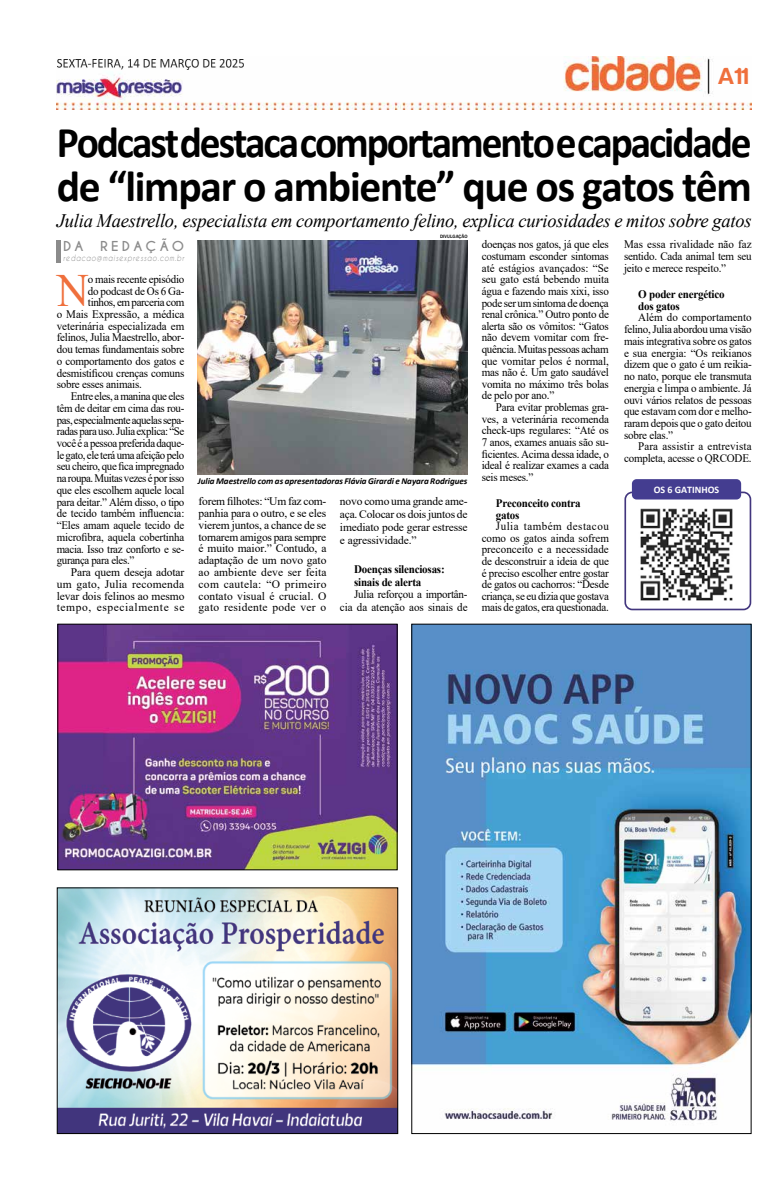
<style>
.page{position:relative;width:780px;height:1191px;background:#fff}
.page>*{position:absolute;margin:0;border:0;box-sizing:border-box;transform-origin:0 0}
.t1{font:46.2px "Times New Roman";color:#ef6f3c;scale:.96 1}
.t2{font:700 44px/44px "Calibri";letter-spacing:-.05em;color:#000;scale:.94 1}
.t3{font:24px "Harabara";color:#ef6f3c}
.t4{font:italic 19px "Times New Roman";letter-spacing:-.01em;color:#000}
.t5{font:700 12.9px "Caviar Dreams";letter-spacing:.24em;color:#8b8b8b;scale:1.04 1}
.t6{font:11.5px/11.6px "Times New Roman";letter-spacing:-.02em;color:#000;text-align:justify;scale:.96 1}
.t7{font:11.5px/11.8px "Times New Roman";letter-spacing:-.02em;color:#000;text-align:justify}
.t8{font:11.5px "Times New Roman";letter-spacing:-.02em;color:#000;scale:.95 1}
.t9{font:700 11.5px/11.7px "Times New Roman";letter-spacing:-.02em;color:#000;scale:.96 1}
.t10{font:11.5px "Times New Roman";letter-spacing:-.04em;color:#000;scale:.95 1}
.t11{font:11.5px/11.7px "Times New Roman";letter-spacing:.01em;color:#000;text-align:right;scale:.96 1}
.t12{font:11.5px "Times New Roman";color:#000;scale:.96 1}
.t13{font:11.5px "Times New Roman";letter-spacing:.02em;color:#000}
.t14{font:11.5px "Times New Roman";letter-spacing:.05em;color:#000}
.t15{font:700 10px "Calibri";color:#fff}
.t16{font:italic 700 9px "Calibri";letter-spacing:-.005em;color:#000}
.t17{font:italic 8.3px "Caviar Dreams";letter-spacing:.11em;color:#8b8b8b;scale:.83 1}
.t18{font:500 4.9px "Franklin Gothic";color:#000}
</style>
<div class="page">
<img style="left:57px;top:57px;width:694px;height:53px">
<img style="left:57px;top:59px;width:186px;height:10px">
<img style="left:198px;top:240px;width:269px;height:234px">
<img style="left:59px;top:625px;width:336px;height:243px">
<div style="left:57px;top:623px;width:340px;height:247px;border:1px solid #000"></div>
<img style="left:59px;top:889px;width:337px;height:243px">
<div style="left:57px;top:887px;width:341px;height:247px;border:1px solid #000"></div>
<img style="left:413px;top:625px;width:336px;height:496px">
<hr style="left:57px;top:240px;width:4px;height:23px;background:#8b8b8b">
<div style="left:624px;top:491px;width:127px;height:119px;border:2px solid #42367e;border-radius:7px"></div>
<div style="left:632px;top:479px;width:109px;height:20px;background:#443d90;border-radius:5px"></div>
<img style="left:640px;top:508px;width:93px;height:93px">
<h3 class="t3" style="left:718px;top:63px;width:32px">A11</h3>
<h2 class="t2" style="left:57px;top:119px;width:741px">Podcast destaca comportamento e capacidade de “limpar o ambiente” que os gatos têm</h2>
<h3 class="t4" style="left:57px;top:207px;width:696px">Julia Maestrello, especialista em comportamento felino, explica curiosidades e mitos sobre gatos</h3>
<p class="t5" style="left:63px;top:238px;width:21px">DA</p>
<p class="t5" style="left:100px;top:238px;width:82px">REDAÇÃO</p>
<p class="t17" style="left:63px;top:253px;width:147px">redacao@maisexpressao.com.br</p>
<h1 class="t1" style="left:57px;top:258px;width:35px">N</h1>
<p class="t6" style="left:88px;top:273px;width:102px">o mais recente episódio</p>
<p class="t6" style="left:88px;top:284px;width:102px">do podcast de Os 6 Ga-</p>
<p class="t6" style="left:88px;top:296px;width:102px">tinhos, em parceria com</p>
<p class="t6" style="left:57px;top:308px;width:134px">o Mais Expressão, a médica</p>
<p class="t12" style="left:57px;top:317px;width:134px">veterinária especializada em</p>
<p class="t6" style="left:57px;top:331px;width:134px">felinos, Julia Maestrello, abor-</p>
<p class="t6" style="left:57px;top:343px;width:134px">dou temas fundamentais sobre</p>
<p class="t6" style="left:57px;top:355px;width:134px">o comportamento dos gatos e</p>
<p class="t6" style="left:57px;top:366px;width:134px">desmistificou crenças comuns</p>
<p class="t6" style="left:57px;top:378px;width:90px">sobre esses animais.</p>
<p class="t8" style="left:71px;top:388px;width:121px">Entre eles, a manina que eles</p>
<p class="t8" style="left:57px;top:400px;width:136px">têm de deitar em cima das rou-</p>
<p class="t10" style="left:57px;top:411px;width:136px">pas, especialmente aquelas sepa-</p>
<p class="t8" style="left:57px;top:423px;width:136px">radas para uso. Julia explica: “Se</p>
<p class="t8" style="left:57px;top:435px;width:136px">você é a pessoa preferida daque-</p>
<p class="t8" style="left:57px;top:447px;width:136px">le gato, ele terá uma afeição pelo</p>
<p class="t8" style="left:57px;top:458px;width:136px">seu cheiro, que fica impregnado</p>
<p class="t10" style="left:57px;top:470px;width:136px">na roupa. Muitas vezes é por isso</p>
<p class="t8" style="left:57px;top:482px;width:136px">que eles escolhem aquele local</p>
<p class="t8" style="left:57px;top:494px;width:136px">para deitar.” Além disso, o tipo</p>
<p class="t8" style="left:57px;top:505px;width:136px">de tecido também influencia:</p>
<p class="t8" style="left:57px;top:517px;width:136px">“Eles amam aquele tecido de</p>
<p class="t8" style="left:57px;top:529px;width:136px">microfibra, aquela cobertinha</p>
<p class="t8" style="left:57px;top:541px;width:136px">macia. Isso traz conforto e se-</p>
<p class="t8" style="left:57px;top:552px;width:83px">gurança para eles.”</p>
<p class="t7" style="left:71px;top:566px;width:115px">Para quem deseja adotar</p>
<p class="t13" style="left:57px;top:576px;width:129px">um gato, Julia recomenda</p>
<p class="t7" style="left:57px;top:589px;width:129px">levar dois felinos ao mesmo</p>
<p class="t14" style="left:57px;top:599px;width:129px">tempo, especialmente se</p>
<p class="t18" style="left:440px;top:233px;width:29px">DIVULGAÇÃO</p>
<p class="t16" style="left:198px;top:474px;width:271px">Julia Maestrello com as apresentadoras Flávia Girardi e Nayara Rodrigues</p>
<p class="t7" style="left:198px;top:495px;width:129px">forem filhotes: “Um faz com&shy;panhia para o outro, e se eles vierem juntos, a chance de se tornarem amigos para sempre é muito maior.” Contudo, a adaptação de um novo gato ao ambiente deve ser feita com cautela: “O primeiro contato visual é crucial. O gato residente pode ver o</p>
<p class="t7" style="left:340px;top:494px;width:129px;line-height:12.9px">novo como uma grande ame&shy;aça. Colocar os dois juntos de imediato pode gerar estresse e agressividade.”</p>
<p class="t9" style="left:354px;top:562px;width:96px;line-height:12.9px">Doenças silenciosas: sinais de alerta</p>
<p class="t6" style="left:340px;top:588px;width:134px;line-height:12.9px;text-align:right">Julia reforçou a importân&shy;cia da atenção aos sinais de</p>
<p class="t6" style="left:481px;top:238px;width:134px">doenças nos gatos, já que eles costumam esconder sintomas até estágios avançados: “Se seu gato está bebendo muita água e fazendo mais xixi, isso pode ser um sintoma de doença renal crônica.” Outro ponto de alerta são os vômitos: “Gatos não devem vomitar com fre&shy;quência. Muitas pessoas acham que vomitar pelos é normal, mas não é. Um gato saudável vomita no máximo três bolas de pelo por ano.”</p>
<p class="t6" style="left:481px;top:401px;width:134px;text-indent:14px">Para evitar problemas gra&shy;ves, a veterinária recomenda check-ups regulares: “Até os 7 anos, exames anuais são su&shy;ficientes. Acima dessa idade, o ideal é realizar exames a cada seis meses.”</p>
<p class="t9" style="left:496px;top:497px;width:90px">Preconceito contra gatos</p>
<p class="t6" style="left:481px;top:520px;width:134px;text-indent:14px">Julia também destacou como os gatos ainda sofrem preconceito e a necessidade de desconstruir a ideia de que é preciso escolher entre gostar de gatos ou cachorros: “Desde criança, se eu dizia que gostava mais de gatos, era questionada.</p>
<p class="t6" style="left:624px;top:238px;width:134px">Mas essa rivalidade não faz sentido. Cada animal tem seu jeito e merece respeito.”</p>
<p class="t9" style="left:638px;top:288px;width:91px">O poder energético dos gatos</p>
<p class="t6" style="left:624px;top:311px;width:134px;text-indent:14px">Além do comportamento felino, Julia abordou uma visão mais integrativa sobre os gatos e sua energia: “Os reikianos dizem que o gato é um reikia&shy;no nato, porque ele transmuta energia e limpa o ambiente. Já ouvi vários relatos de pessoas que estavam com dor e melho&shy;raram depois que o gato deitou sobre elas.”</p>
<p class="t11" style="left:624px;top:440px;width:134px">Para assistir a entrevista completa, acesse o QRCODE.</p>
<p class="t15" style="left:653px;top:482px;width:67px">OS 6 GATINHOS</p>
</div>
